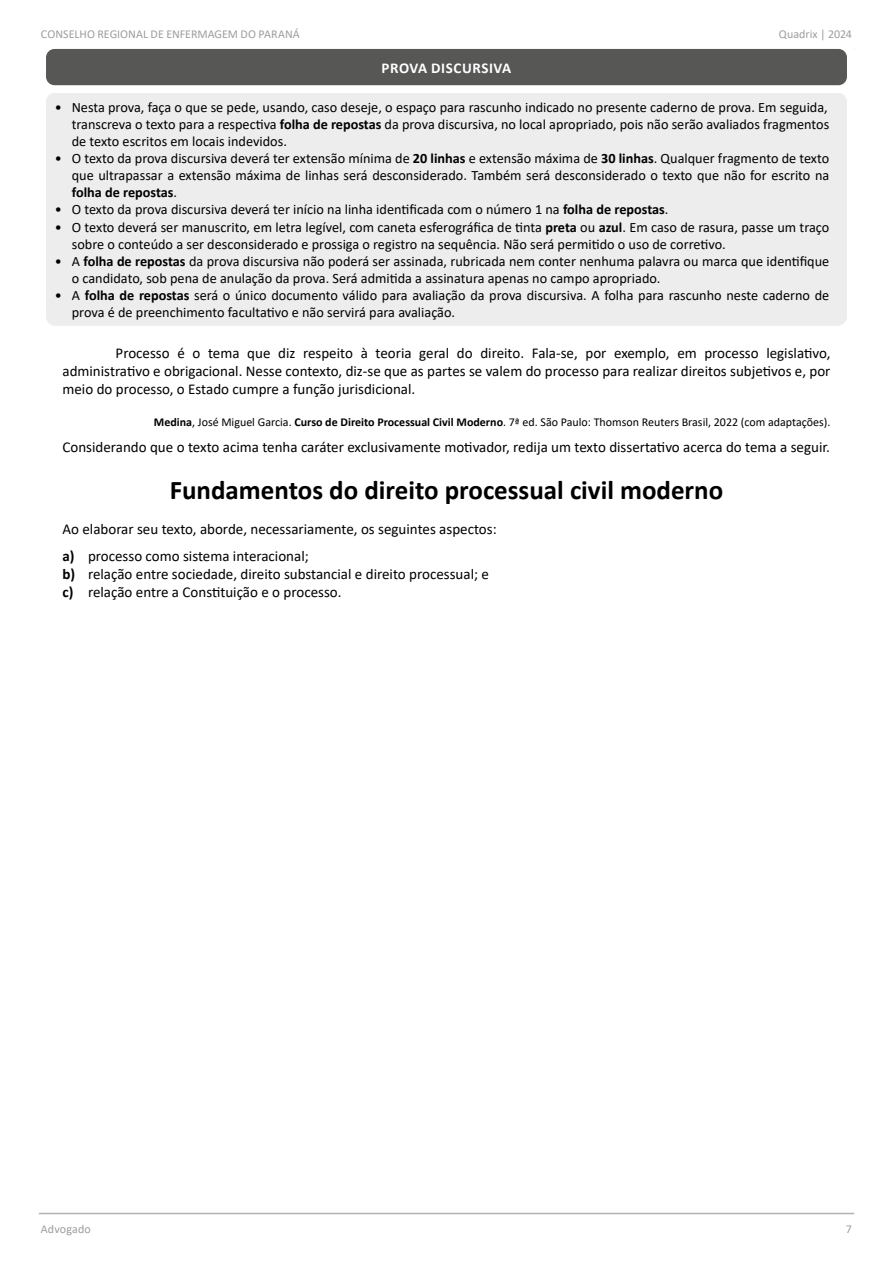
<style>
.page{position:relative;width:893px;height:1263px;background:#fff}
.page>*{position:absolute;margin:0;border:0;box-sizing:border-box;transform-origin:0 0}
.t1{font:700 27px "Calibri";color:#000}
.t2{font:15px/18px "Calibri";color:#000}
.t3{font:700 15px "Calibri";letter-spacing:.04em;color:#fff}
.t4{font:14.25px/17.1px "Calibri";color:#000}
.t5{font:12px "Calibri";color:#000}
.t6{font:12px "Calibri";letter-spacing:.005em;color:#9d9d9c}
.s1{font-weight:700}
</style>
<div class="page">
<hr style="left:39px;top:1213px;width:815px;height:1px;background:#b3b2b2">
<div style="left:47px;top:93px;width:799px;height:232px;background:#ededed;border-radius:9px"></div>
<div style="left:46px;top:92px;width:801px;height:234px;border:2px solid #ededed;border-radius:9px"></div>
<div style="left:46px;top:49px;width:801px;height:36px;background:#575756;border-radius:9px"></div>
<p class="t6" style="left:41px;top:25px;width:260px">CONSELHO REGIONAL DE ENFERMAGEM DO PARANÁ</p>
<p class="t6" style="left:779px;top:25px;width:75px">Quadrix | 2024</p>
<p class="t3" style="left:382px;top:57px;width:131px">PROVA DISCURSIVA</p>
<p class="t4" style="left:72px;top:98px;width:759px;text-align:justify;text-indent:-17px">• Nesta prova, faça o que se pede, usando, caso deseje, o espaço para rascunho indicado no presente caderno de prova. Em seguida, transcreva o texto para a respectiva <span class="s1">folha de repostas</span> da prova discursiva, no local apropriado, pois não serão avaliados fragmentos de texto escritos em locais indevidos.</p>
<p class="t4" style="left:72px;top:150px;width:759px;text-align:justify;text-indent:-17px">• O texto da prova discursiva deverá ter extensão mínima de <span class="s1">20 linhas</span> e extensão máxima de <span class="s1">30 linhas</span>. Qualquer fragmento de texto que ultrapassar a extensão máxima de linhas será desconsiderado. Também será desconsiderado o texto que não for escrito na <span class="s1">folha de repostas</span>.</p>
<p class="t4" style="left:55px;top:201px;width:615px">• O texto da prova discursiva deverá ter início na linha identificada com o número 1 na <span class="s1">folha de repostas</span>.</p>
<p class="t4" style="left:72px;top:218px;width:759px;text-indent:-17px">• O texto deverá ser manuscrito, em letra legível, com caneta esferográfica de tinta <span class="s1">preta</span> ou <span class="s1">azul</span>. Em caso de rasura, passe um traço sobre o conteúdo a ser desconsiderado e prossiga o registro na sequência. Não será permitido o uso de corretivo.</p>
<p class="t4" style="left:72px;top:252px;width:759px;text-indent:-17px">• A <span class="s1">folha de repostas</span> da prova discursiva não poderá ser assinada, rubricada nem conter nenhuma palavra ou marca que identifique o candidato, sob pena de anulação da prova. Será admitida a assinatura apenas no campo apropriado.</p>
<p class="t4" style="left:72px;top:286px;width:759px;text-indent:-17px">• A <span class="s1">folha de repostas</span> será o único documento válido para avaliação da prova discursiva. A folha para rascunho neste caderno de prova é de preenchimento facultativo e não servirá para avaliação.</p>
<p class="t2" style="left:63px;top:344px;width:769px;text-align:justify;text-indent:53px">Processo é o tema que diz respeito à teoria geral do direito. Fala‑se, por exemplo, em processo legislativo, administrativo e obrigacional. Nesse contexto, diz‑se que as partes se valem do processo para realizar direitos subjetivos e, por meio do processo, o Estado cumpre a função jurisdicional.</p>
<p class="t5" style="left:154px;top:413px;width:678px"><span class="s1">Medina</span>, José Miguel Garcia. <span class="s1">Curso de Direito Processual Civil Moderno</span>. 7ª ed. São Paulo: Thomson Reuters Brasil, 2022 (com adaptações).</p>
<p class="t2" style="left:63px;top:438px;width:769px">Considerando que o texto acima tenha caráter exclusivamente motivador, redija um texto dissertativo acerca do tema a seguir.</p>
<h1 class="t1" style="left:170px;top:471px;width:555px">Fundamentos do direito processual civil moderno</h1>
<p class="t2" style="left:63px;top:516px;width:436px;line-height:26.5px">Ao elaborar seu texto, aborde, necessariamente, os seguintes aspectos: <span class="s1">a)</span> processo como sistema interacional;</p>
<p class="t2" style="left:63px;top:564px;width:428px"><span class="s1">b)</span> relação entre sociedade, direito substancial e direito processual; e <span class="s1">c)</span> relação entre a Constituição e o processo.</p>
<p class="t6" style="left:41px;top:1220px;width:52px">Advogado</p>
<p class="t6" style="left:846px;top:1220px;width:8px">7</p>
</div>
